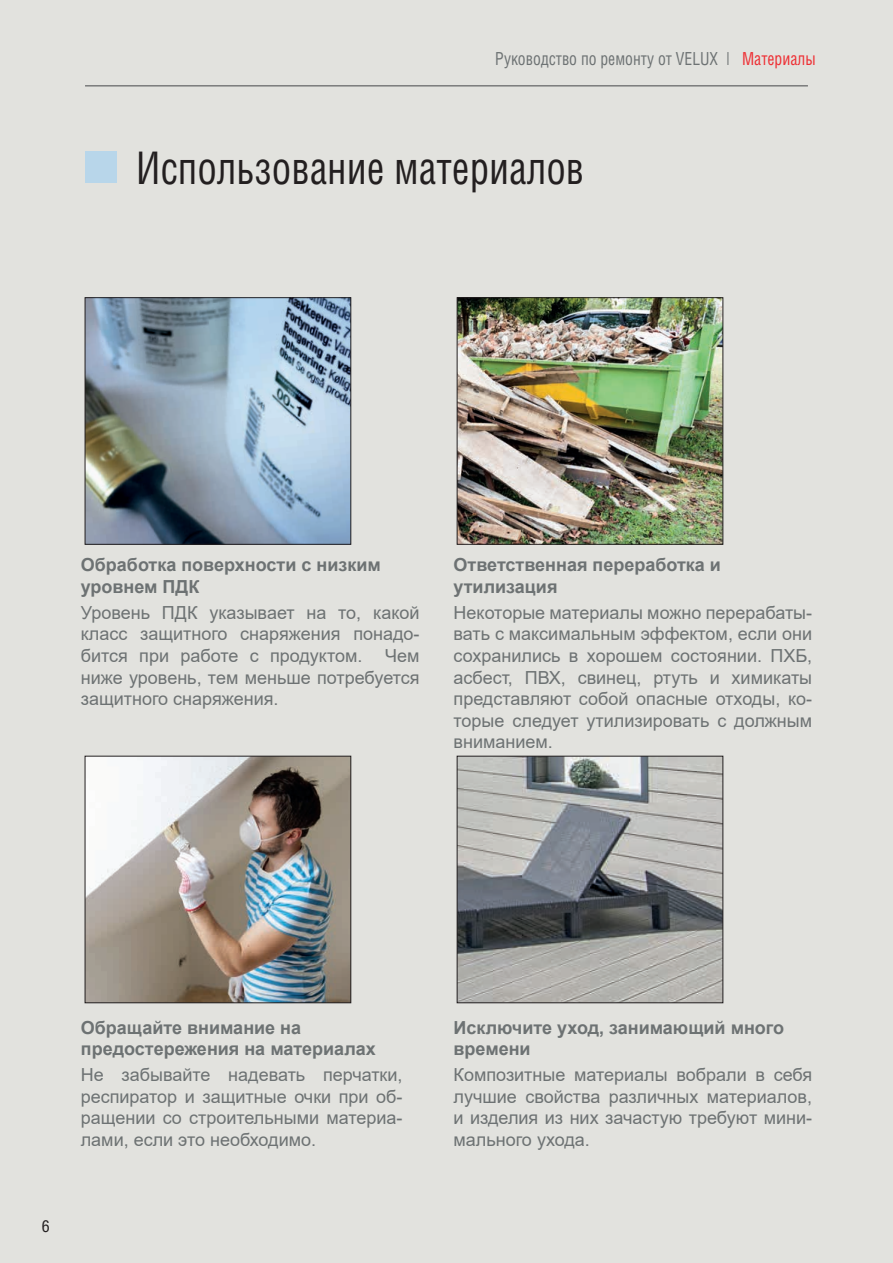
<style>
.page{position:relative;width:893px;height:1263px;background:#e2e2de}
.page>*{position:absolute;margin:0;border:0;box-sizing:border-box;transform-origin:0 0}
.t1{font:45px "Helios Cond C";color:#231f20;scale:.9 1}
.t2{font:18px/21.6px "Arial";color:#6d7273;text-align:justify}
.t3{font:700 18px/21.6px "Arial";color:#6d7273}
.t4{font:18px "Helios Cond C";color:#6d7273;scale:.9 1}
.t5{font:16.5px "Helios Cond C";color:#231f20}
.s1{color:#ee2e33}
</style>
<div class="page">
<div style="left:85px;top:152px;width:31px;height:31px;background:#b8d6ea"></div>
<hr style="left:85px;top:85px;width:723px;height:2px;background:#57585a">
<img style="left:87px;top:299px;width:262px;height:244px">
<div style="left:85px;top:297px;width:266px;height:248px;border:1px solid #231f20"></div>
<img style="left:459px;top:299px;width:262px;height:244px">
<div style="left:457px;top:297px;width:266px;height:248px;border:1px solid #231f20"></div>
<img style="left:87px;top:758px;width:262px;height:243px">
<div style="left:85px;top:756px;width:266px;height:247px;border:1px solid #231f20"></div>
<img style="left:459px;top:758px;width:262px;height:243px">
<div style="left:457px;top:756px;width:266px;height:247px;border:1px solid #231f20"></div>
<p class="t4" style="left:495px;top:48px;width:357px">Руководство по ремонту от VELUX | <span class="s1">Материалы</span></p>
<h1 class="t1" style="left:136px;top:141px;width:499px">Использование материалов</h1>
<p class="t3" style="left:81px;top:554px;width:301px">Обработка поверхности с низким уровнем ПДК</p>
<p class="t2" style="left:81px;top:601px;width:340px">Уровень ПДК указывает на то, какой класс защитного снаряжения понадо&shy;бится при работе с продуктом.</p>
<p class="t2" style="left:81px;top:645px;width:340px;text-indent:304px">Чем ниже уровень, тем меньше потребуется защитного снаряжения.</p>
<p class="t3" style="left:454px;top:554px;width:269px">Ответственная переработка и утилизация</p>
<p class="t2" style="left:454px;top:601px;width:360px">Некоторые материалы можно перерабаты&shy;вать с максимальным эффектом, если они сохранились в хорошем состоянии. ПХБ, асбест, ПВХ, свинец, ртуть и химикаты представляют собой опасные отходы, ко&shy;торые следует утилизировать с должным вниманием.</p>
<p class="t5" style="left:42px;top:1216px;width:9px">6</p>
<p class="t3" style="left:81px;top:1017px;width:296px">Обращайте внимание на предостережения на материалах</p>
<p class="t2" style="left:81px;top:1064px;width:323px">Не забывайте надевать перчатки, респиратор и защитные очки при об&shy;ращении со строительными материа&shy;лами, если это необходимо.</p>
<p class="t3" style="left:454px;top:1017px;width:332px">Исключите уход, занимающий много времени</p>
<p class="t2" style="left:454px;top:1064px;width:360px">Композитные материалы вобрали в себя лучшие свойства различных материалов, и изделия из них зачастую требуют мини&shy;мального ухода.</p>
</div>
